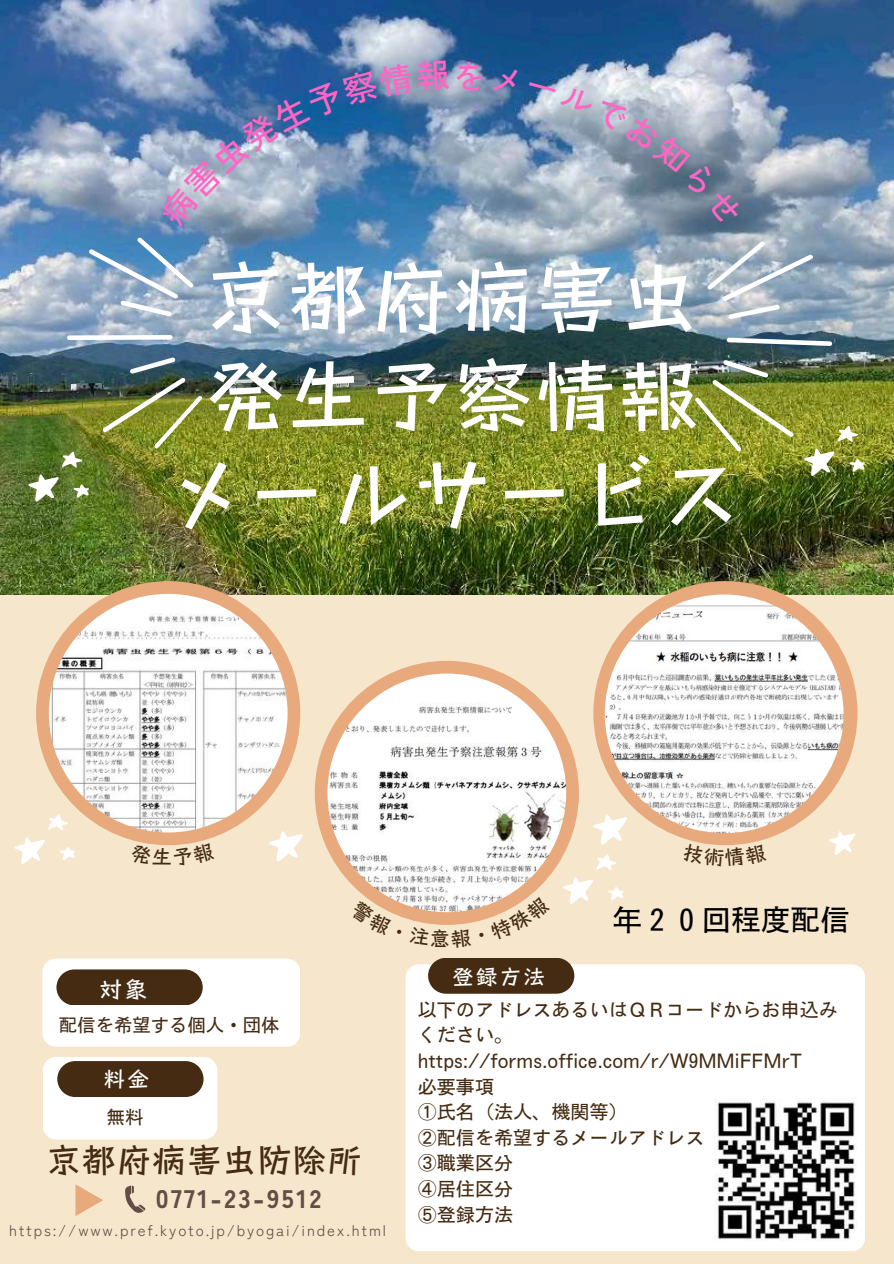
<style>
.page{position:relative;width:894px;height:1264px;background:#fff}
.page>*{position:absolute;margin:0;border:0;box-sizing:border-box;transform-origin:0 0}
.t1{font:82.5px/97.8px "Canva Stick Std B";color:#fff;text-align:center}
.t2{font:35.1px "Canva Stick Std B";color:#442b12}
.t3{font:29.55px "Motoya Gothic Std W3";color:#000}
.t4{font:900 25.35px "Zen Kaku Gothic New";letter-spacing:.1em;color:#644d44}
.t5{font:23.7px "Canva Stick Std B";color:#fff}
.t6{font:22.35px "Canva Stick Std B";color:#fff}
.t7{font:19.05px/25.7px "Motoya Gothic Std W3";color:#442b12}
.t8{font:18.3px "Motoya Gothic Std W3";color:#442b12}
.t9{font:15px "Zen Kaku Gothic New";letter-spacing:.12em;color:#644d44}
</style>
<div class="page">
<div style="left:0;top:0;width:893px;height:1263px;background:#f6e7cc"></div>
<img style="left:0;top:0;width:893px;height:594px">
<img style="left:5px;top:217px;width:250px;height:249px">
<img style="left:643px;top:222px;width:250px;height:248px">
<svg style="left:804px;top:425px;width:60px;height:51px;background:#99a153"></svg>
<svg style="left:28px;top:451px;width:61px;height:51px;background:#7a9053"></svg>
<svg style="left:43px;top:1057px;width:174px;height:82px;background:#bdb4ab"></svg>
<div style="left:36px;top:581px;width:264px;height:264px;background:#e8a97c;border-radius:50%"></div>
<img style="left:49px;top:594px;width:238px;height:238px;border-radius:50%">
<div style="left:314px;top:660px;width:264px;height:264px;background:#e8a97c;border-radius:50%"></div>
<img style="left:327px;top:673px;width:239px;height:239px;border-radius:50%">
<div style="left:593px;top:581px;width:264px;height:264px;background:#e8a97c;border-radius:50%"></div>
<img style="left:604px;top:594px;width:239px;height:239px;border-radius:50%">
<svg style="left:125px;top:1185px;width:20px;height:28px"></svg>
<svg style="left:75px;top:1184px;width:28px;height:31px"></svg>
<div style="left:405px;top:964px;width:459px;height:287px;background:#fff"></div>
<div style="left:428px;top:958px;width:146px;height:35px;background:#442b12"></div>
<svg style="left:15px;top:814px;width:60px;height:50px"></svg>
<svg style="left:562px;top:854px;width:61px;height:50px"></svg>
<svg style="left:269px;top:831px;width:34px;height:30px"></svg>
<svg style="left:593px;top:814px;width:34px;height:31px"></svg>
<svg style="left:829px;top:831px;width:27px;height:24px"></svg>
<svg style="left:42px;top:958px;width:258px;height:88px;background:#d6d0ca"></svg>
<img style="left:714px;top:1098px;width:143px;height:145px">
<svg style="left:156px;top:59px;width:293px;height:170px;background:#668cb4"></svg>
<svg style="left:456px;top:60px;width:27px;height:30px"></svg>
<svg style="left:492px;top:66px;width:25px;height:27px"></svg>
<svg style="left:529px;top:82px;width:214px;height:144px;background:#99a8b9"></svg>
<svg style="left:140px;top:842px;width:56px;height:4px"></svg>
<svg style="left:702px;top:843px;width:47px;height:3px"></svg>
<svg style="left:370px;top:900px;width:32px;height:17px"></svg>
<svg style="left:489px;top:896px;width:40px;height:22px"></svg>
<h1 class="t1" style="left:163px;top:248px;width:579px">京都府病害虫発生予察情報メールサービス</h1>
<p class="t5" style="left:99px;top:976px;width:50px">対象</p>
<p class="t8" style="left:59px;top:1016px;width:222px">配信を希望する個人・団体</p>
<p class="t6" style="left:103px;top:1067px;width:46px">料金</p>
<p class="t8" style="left:107px;top:1108px;width:38px">無料</p>
<h2 class="t2" style="left:46px;top:1141px;width:317px">京都府病害虫防除所</h2>
<h3 class="t4" style="left:156px;top:1178px;width:167px">0771-23-9512</h3>
<p class="t9" style="left:9px;top:1218px;width:378px">https://www.pref.kyoto.jp/byogai/index.html</p>
<h3 class="t3" style="left:612px;top:905px;width:238px">年２０回程度配信</h3>
<p class="t6" style="left:451px;top:965px;width:95px">登録方法</p>
<p class="t7" style="left:417px;top:996px;width:421px">以下のアドレスあるいはＱＲコードからお申込みください。https://forms.office.com/r/W9MMiFFMrT<br>必要事項<br>①氏名（法人、機関等）<br>②配信を希望するメールアドレス<br>③職業区分<br>④居住区分<br>⑤登録方法</p>
</div>
